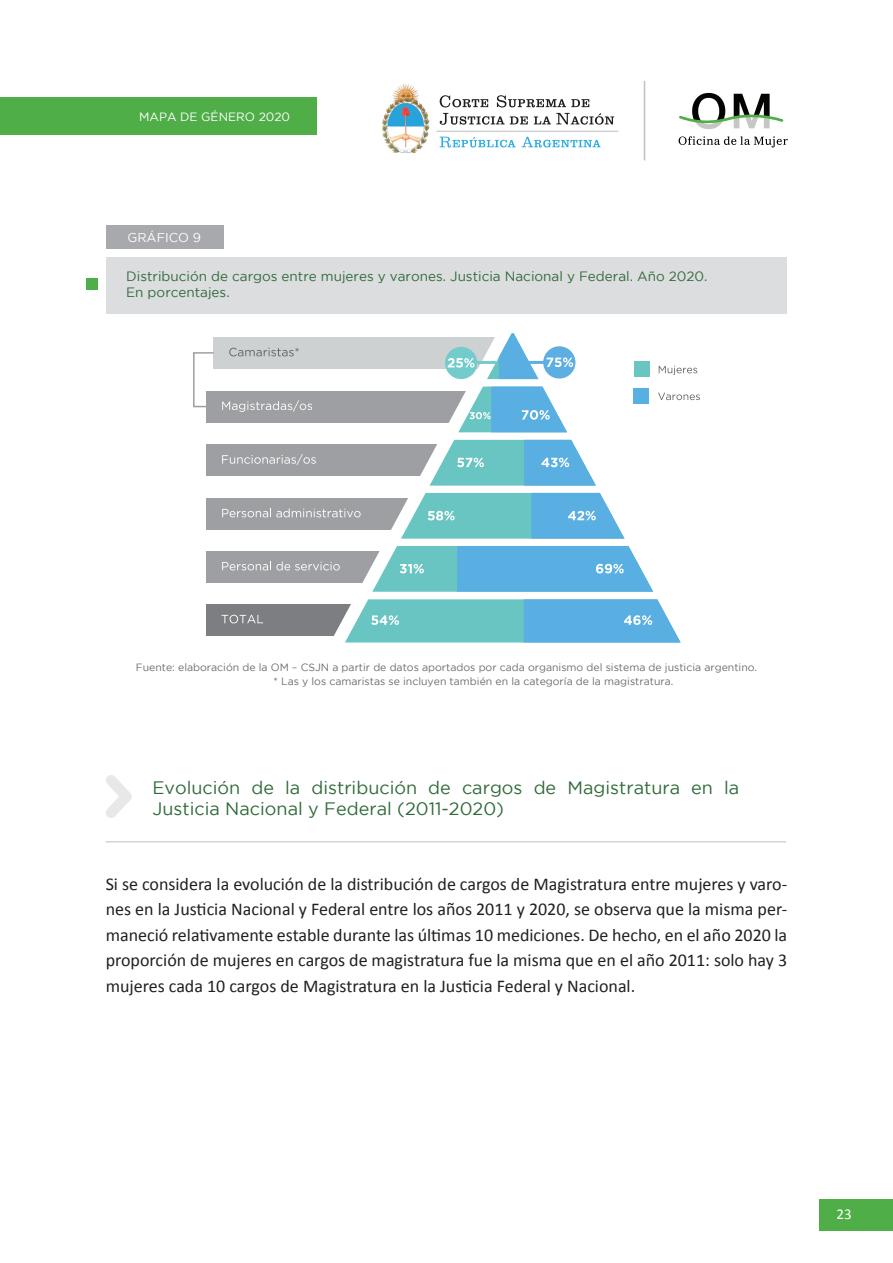
<style>
.page{position:relative;width:893px;height:1263px;background:#fff}
.page>*{position:absolute;margin:0;border:0;box-sizing:border-box;transform-origin:0 0}
.t1{font:18px/25.5px "Calibri";color:#231f20;text-align:justify}
.t2{font:18px/21px "Gotham";color:#316b3b}
.t3{font:15px "Calibri";color:#fff}
.t4{font:13.5px/16.2px "Gotham";color:#316b3b}
.t5{font:12.75px "Gotham";color:#fff}
.t6{font:12px "Gotham";color:#fff}
.t7{font:10.5px/13.5px "Gotham";color:#6c6d70}
</style>
<div class="page">
<div style="left:819px;top:1199px;width:74px;height:31px;background:#4fae47"></div>
<svg style="left:679px;top:136px;width:109px;height:11px"></svg>
<svg style="left:679px;top:93px;width:104px;height:36px"></svg>
<img style="left:382px;top:84px;width:48px;height:69px">
<svg style="left:440px;top:113px;width:174px;height:12px"></svg>
<svg style="left:440px;top:95px;width:149px;height:12px"></svg>
<svg style="left:440px;top:137px;width:161px;height:11px"></svg>
<hr style="left:436px;top:131px;width:182px;height:1px;background:#bcbfbe">
<hr style="left:644px;top:81px;width:1px;height:80px;background:#c1c2c4">
<div style="left:0;top:98px;width:317px;height:37px;background:#4fae47"></div>
<div style="left:106px;top:225px;width:118px;height:24px;background:#a8a9ad"></div>
<div style="left:106px;top:257px;width:681px;height:56px;background:#dcdddf"></div>
<div style="left:86px;top:278px;width:12px;height:12px;background:#4fae47"></div>
<svg style="left:106px;top:775px;width:26px;height:43px"></svg>
<hr style="left:106px;top:841px;width:680px;height:1px;background:#c1c2c4">
<div style="left:206px;top:551px;width:342px;height:31px;background:#9d9fa2"></div>
<svg style="left:222px;top:562px;width:107px;height:8px"></svg>
<div style="left:206px;top:498px;width:398px;height:31px;background:#9d9fa2"></div>
<svg style="left:222px;top:508px;width:108px;height:9px"></svg>
<div style="left:206px;top:445px;width:424px;height:31px;background:#9d9fa2"></div>
<svg style="left:222px;top:454px;width:94px;height:11px"></svg>
<div style="left:206px;top:391px;width:439px;height:31px;background:#9d9fa2"></div>
<svg style="left:222px;top:400px;width:90px;height:12px"></svg>
<div style="left:214px;top:337px;width:465px;height:31px;background:#cdd1d1"></div>
<svg style="left:229px;top:348px;width:70px;height:8px"></svg>
<div style="left:206px;top:604px;width:327px;height:31px;background:#7c7e81"></div>
<svg style="left:330px;top:337px;width:363px;height:306px"></svg>
<svg style="left:487px;top:333px;width:51px;height:46px;background:#a6d4ec"></svg>
<svg style="left:345px;top:599px;width:336px;height:43px;background:#6fc0d4"></svg>
<svg style="left:372px;top:546px;width:281px;height:46px;background:#6ebcdc"></svg>
<svg style="left:401px;top:493px;width:223px;height:46px;background:#77c4d4"></svg>
<svg style="left:430px;top:440px;width:166px;height:46px;background:#7dc7d7"></svg>
<svg style="left:458px;top:387px;width:109px;height:45px;background:#86c6e2"></svg>
<svg style="left:222px;top:615px;width:41px;height:8px"></svg>
<svg style="left:193px;top:351px;width:22px;height:57px"></svg>
<svg style="left:659px;top:366px;width:38px;height:9px"></svg>
<div style="left:634px;top:361px;width:15px;height:15px;background:#68c5c2"></div>
<svg style="left:658px;top:393px;width:42px;height:7px"></svg>
<div style="left:634px;top:388px;width:15px;height:15px;background:#5aafe2"></div>
<div style="left:445px;top:347px;width:32px;height:32px;background:#73cbcb;border-radius:50%"></div>
<svg style="left:448px;top:358px;width:26px;height:10px"></svg>
<div style="left:543px;top:346px;width:32px;height:33px;background:#5eafe1;border-radius:50%"></div>
<hr style="left:526px;top:361px;width:19px;height:3px;background:#5eafe1">
<hr style="left:477px;top:361px;width:19px;height:3px;background:#73cbcb">
<svg style="left:547px;top:357px;width:26px;height:10px"></svg>
<p class="t6" style="left:139px;top:111px;width:152px">MAPA DE GÉNERO 2020</p>
<p class="t5" style="left:127px;top:230px;width:75px">GRÁFICO 9</p>
<p class="t4" style="left:126px;top:268px;width:583px">Distribución de cargos entre mujeres y varones. Justicia Nacional y Federal. Año 2020.<br>En porcentajes.</p>
<p class="t7" style="left:274px;top:660px;width:485px;text-indent:-138px">Fuente: elaboración de la OM – CSJN a partir de datos aportados por cada organismo del sistema de justicia argentino. * Las y los camaristas se incluyen también en la categoría de la magistratura.</p>
<p class="t2" style="left:152px;top:776px;width:588px">Evolución de la distribución de cargos de Magistratura en la<br>Justicia Nacional y Federal (2011-2020)</p>
<p class="t1" style="left:106px;top:871px;width:683px">Si se considera la evolución de la distribución de cargos de Magistratura entre mujeres y varo&shy;nes en la Justicia Nacional y Federal entre los años 2011 y 2020, se observa que la misma per&shy;maneció relativamente estable durante las últimas 10 mediciones. De hecho, en el año 2020 la proporción de mujeres en cargos de magistratura fue la misma que en el año 2011: solo hay 3 mujeres cada 10 cargos de Magistratura en la Justicia Federal y Nacional.</p>
<p class="t3" style="left:836px;top:1204px;width:17px">23</p>
</div>
